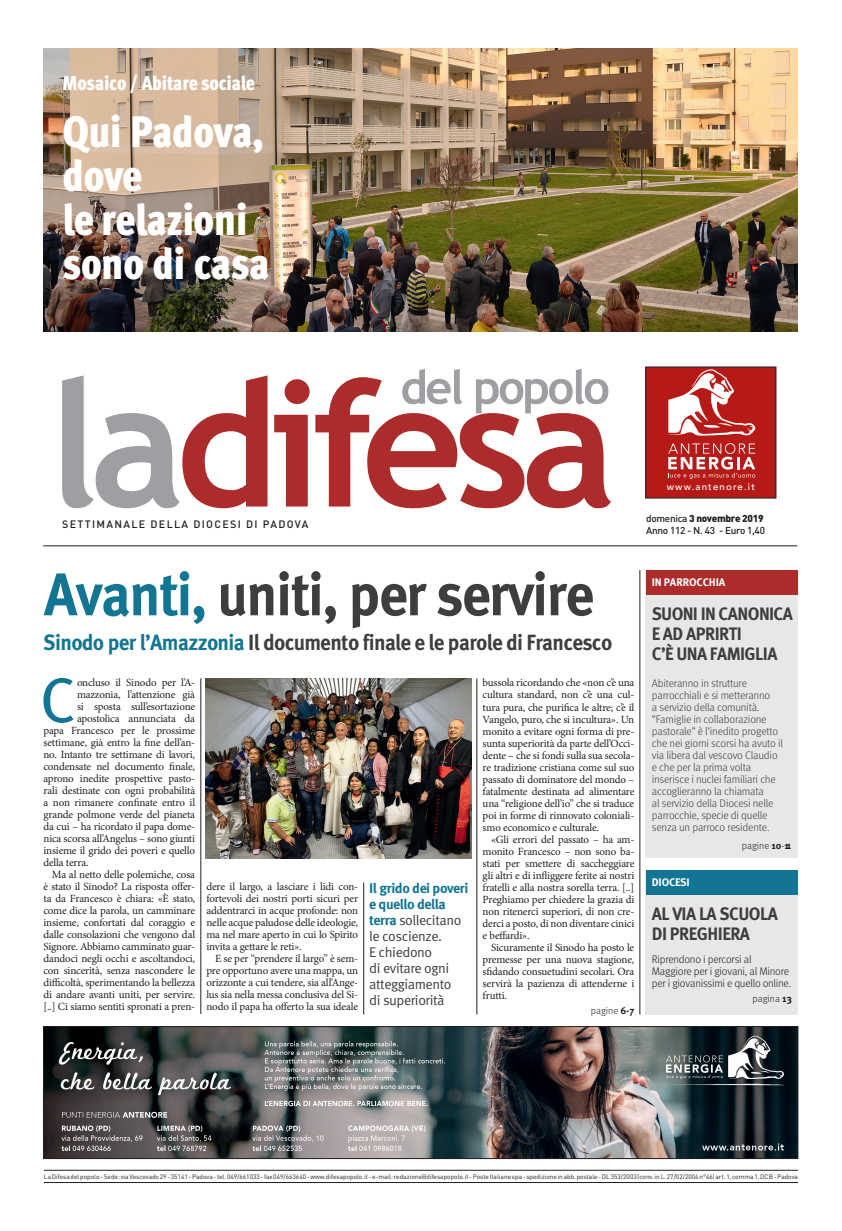
<style>
.page{position:relative;width:842px;height:1231px;background:#fff}
.page>*{position:absolute;margin:0;border:0;box-sizing:border-box;transform-origin:0 0}
.CAPOLETTERA_4{font:63.2px "FF Meta Pro";color:#117593}
.TITOLO__60_pt_bold{font:700 60px "FF Meta Pro";letter-spacing:-.03em;color:#3e3e3f;scale:.95 1}
.TITOLO_44_pt_-_BIANC{font:900 condensed 44px "FF Meta Pro";letter-spacing:-.01em;color:#fff}
.TITOLO_22_pt_-_Artic{font:700 22px "FF Meta Pro";letter-spacing:-.03em;color:#3e3e3f;scale:.95 1}
.TITOLO_20_pt_-_BIANC{font:900 condensed 20px "FF Meta Pro";letter-spacing:-.01em;color:#fff}
.TITOLO_18_pt_-_Artic{font:700 18px "FF Meta Pro";letter-spacing:-.03em;color:#3e3e3f;scale:.95 1}
.OCCHIELLO_BANDIERA_S{font:700 14px/16px "FF Meta Pro";letter-spacing:-.03em;color:#117593}
.OCCHIELLO_BANDIERA_S-2{font:14px/16px "FF Meta Pro";letter-spacing:-.03em;color:#3e3e3f}
.Body_-_Articolo{font:11px/12px "Minion Pro";letter-spacing:-.015em;color:#231f20;text-align:justify}
.CAPOLETTERA_4-2{font:11px "Minion Pro";letter-spacing:-.015em;color:#231f20}
.BODY_-_Agenda_Tweeta{font:300 11px/12px "FF Meta Pro";letter-spacing:-.015em;color:#3e3e3f}
.BODY_-_Agenda_Tweeta-2{font:300 11px/12px "FF Meta Pro";letter-spacing:-.02em;color:#231f20}
.TITOLETTO_-_Sezione{font:700 11px "FF Meta Pro";letter-spacing:-.015em;color:#fff}
.t1{font:500 10.6px "DIN Pro";letter-spacing:.125em;color:#231f20}
.t2{font:300 10px "FF Meta Pro";color:#231f20}
.t3{font:900 10px "DIN Pro";letter-spacing:-.03em;color:#231f20}
.t4{font:500 10px "DIN Pro";letter-spacing:-.03em;color:#231f20}
.t5{font:500 9.7px "Avenir";letter-spacing:.12em;color:#fff}
.t6{font:6.5px "DIN Pro";color:#231f20}
.s1{font-weight:500}
.s2{color:#117593}
.s3{font-weight:400;color:#3e3e3f}
.s4{font-weight:700}
</style>
<div class="page">
<hr style="left:640px;top:570px;width:1px;height:444px;background:#231f20">
<div style="left:646px;top:870px;width:152px;height:144px;background:#e6e7e9"></div>
<div style="left:646px;top:570px;width:152px;height:288px;background:#e6e7e9"></div>
<div style="left:646px;top:870px;width:152px;height:24px;background:#117593"></div>
<div style="left:646px;top:570px;width:152px;height:24px;background:#ab2c2b"></div>
<hr style="left:43px;top:545px;width:754px;height:1px;background:#231f20">
<img style="left:43px;top:48px;width:754px;height:284px">
<img style="left:45px;top:1028px;width:751px;height:128px">
<div style="left:43px;top:1026px;width:755px;height:132px;border:1px solid #231f20"></div>
<svg style="left:274px;top:377px;width:337px;height:131px;fill:#ab2c2b"></svg>
<svg style="left:62px;top:375px;width:205px;height:133px"></svg>
<svg style="left:402px;top:369px;width:206px;height:44px"></svg>
<div style="left:646px;top:367px;width:130px;height:130px;background:#b61a16"></div>
<svg style="left:668px;top:443px;width:87px;height:36px"></svg>
<svg style="left:668px;top:369px;width:88px;height:66px"></svg>
<hr style="left:363px;top:882px;width:1px;height:132px;background:#231f20">
<hr style="left:477px;top:678px;width:1px;height:336px;background:#231f20">
<hr style="left:201px;top:678px;width:1px;height:335px;background:#231f20">
<img style="left:206px;top:678px;width:265px;height:180px">
<hr style="left:44px;top:1182px;width:754px;height:1px;background:#231f20">
<hr style="left:44px;top:1169px;width:754px;height:1px;background:#231f20">
<p class="TITOLO_20_pt_-_BIANC" style="left:63px;top:67px;width:194px">Mosaico / Abitare sociale</p>
<p class="TITOLO_44_pt_-_BIANC" style="left:63px;top:96px;width:203px">Qui Padova,</p>
<p class="TITOLO_44_pt_-_BIANC" style="left:63px;top:140px;width:81px">dove</p>
<p class="TITOLO_44_pt_-_BIANC" style="left:63px;top:184px;width:187px">le relazioni</p>
<p class="TITOLO_44_pt_-_BIANC" style="left:63px;top:228px;width:209px">sono di casa</p>
<p class="t1" style="left:62px;top:517px;width:248px">SETTIMANALE DELLA DIOCESI DI PADOVA</p>
<p class="t5" style="left:667px;top:478px;width:90px">www.antenore.it</p>
<p class="t3" style="left:646px;top:512px;width:119px"><span class="s1">domenica</span> 3 novembre 2019</p>
<p class="t4" style="left:646px;top:524px;width:120px">Anno 112 - N. 43 - Euro 1,40</p>
<p class="TITOLO__60_pt_bold" style="left:44px;top:547px;width:581px"><span class="s2">Avanti,</span> uniti, per servire</p>
<p class="TITOLO_22_pt_-_Artic" style="left:43px;top:624px;width:600px"><span class="s2">Sinodo per l’Amazzonia</span> Il documento finale e le parole di Francesco</p>
<p class="CAPOLETTERA_4" style="left:40px;top:652px;width:38px">C</p>
<p class="CAPOLETTERA_4-2" style="left:77px;top:675px;width:120px">oncluso il Sinodo per l’A-</p>
<p class="CAPOLETTERA_4-2" style="left:77px;top:687px;width:120px">mazzonia, l’attenzione già</p>
<p class="CAPOLETTERA_4-2" style="left:77px;top:699px;width:120px">si sposta sull’esortazione</p>
<p class="CAPOLETTERA_4-2" style="left:77px;top:711px;width:120px">apostolica annunciata da</p>
<p class="CAPOLETTERA_4-2" style="left:43px;top:723px;width:153px">papa Francesco per le prossime</p>
<p class="CAPOLETTERA_4-2" style="left:43px;top:735px;width:153px">settimane, già entro la fine dell’an-</p>
<p class="CAPOLETTERA_4-2" style="left:43px;top:747px;width:153px">no. Intanto tre settimane di lavori,</p>
<p class="CAPOLETTERA_4-2" style="left:43px;top:759px;width:153px">condensate nel documento finale,</p>
<p class="CAPOLETTERA_4-2" style="left:43px;top:771px;width:153px">aprono inedite prospettive pasto-</p>
<p class="CAPOLETTERA_4-2" style="left:43px;top:783px;width:153px">rali destinate con ogni probabilità</p>
<p class="CAPOLETTERA_4-2" style="left:43px;top:795px;width:153px">a non rimanere confinate entro il</p>
<p class="CAPOLETTERA_4-2" style="left:43px;top:807px;width:153px">grande polmone verde del pianeta</p>
<p class="CAPOLETTERA_4-2" style="left:43px;top:819px;width:153px">da cui – ha ricordato il papa dome-</p>
<p class="CAPOLETTERA_4-2" style="left:43px;top:831px;width:153px">nica scorsa all’Angelus – sono giunti</p>
<p class="CAPOLETTERA_4-2" style="left:43px;top:843px;width:153px">insieme il grido dei poveri e quello</p>
<p class="CAPOLETTERA_4-2" style="left:43px;top:855px;width:47px">della terra.</p>
<p class="Body_-_Articolo" style="left:43px;top:868px;width:153px;text-indent:9px">Ma al netto delle polemiche, cosa è stato il Sinodo? La risposta offer&shy;ta da Francesco è chiara: «È stato, come dice la parola, un camminare insieme, confortati dal coraggio e dalle consolazioni che vengono dal Signore. Abbiamo camminato guar&shy;dandoci negli occhi e ascoltandoci, con sincerità, senza nascondere le difficoltà, sperimentando la bellezza di andare avanti uniti, per servire. [..] Ci siamo sentiti spronati a pren-</p>
<p class="Body_-_Articolo" style="left:206px;top:880px;width:153px">dere il largo, a lasciare i lidi con&shy;fortevoli dei nostri porti sicuri per addentrarci in acque profonde: non nelle acque paludose delle ideologie, ma nel mare aperto in cui lo Spirito invita a gettare le reti».</p>
<p class="Body_-_Articolo" style="left:206px;top:952px;width:153px;text-indent:9px">E se per “prendere il largo” è sem&shy;pre opportuno avere una mappa, un orizzonte a cui tendere, sia all’Ange&shy;lus sia nella messa conclusiva del Si&shy;nodo il papa ha offerto la sua ideale</p>
<p class="OCCHIELLO_BANDIERA_S" style="left:369px;top:878px;width:101px">Il grido dei poveri e quello della terra <span class="s3">sollecitano le coscienze.</span></p>
<p class="OCCHIELLO_BANDIERA_S-2" style="left:369px;top:942px;width:65px">E chiedono</p>
<p class="OCCHIELLO_BANDIERA_S-2" style="left:369px;top:958px;width:84px">di evitare ogni atteggiamento</p>
<p class="OCCHIELLO_BANDIERA_S-2" style="left:369px;top:990px;width:77px">di superiorità</p>
<p class="Body_-_Articolo" style="left:483px;top:677px;width:153px">bussola ricordando che «non c’è una cultura standard, non c’è una cul&shy;tura pura, che purifica le altre; c’è il Vangelo, puro, che si incultura». Un monito a evitare ogni forma di pre&shy;sunta superiorità da parte dell’Occi&shy;dente – che si fondi sulla sua secola&shy;re tradizione cristiana come sul suo passato di dominatore del mondo – fatalmente destinata ad alimentare una “religione dell’io” che si traduce poi in forme di rinnovato coloniali&shy;smo economico e culturale.</p>
<p class="Body_-_Articolo" style="left:483px;top:833px;width:153px;text-indent:9px">«Gli errori del passato – ha am&shy;monito Francesco – non sono ba&shy;stati per smettere di saccheggiare gli altri e di infliggere ferite ai nostri fratelli e alla nostra sorella terra. [..] Preghiamo per chiedere la grazia di non ritenerci superiori, di non cre&shy;derci a posto, di non diventare cinici e beffardi».</p>
<p class="Body_-_Articolo" style="left:483px;top:941px;width:153px;text-indent:9px">Sicuramente il Sinodo ha posto le premesse per una nuova stagione, sfidando consuetudini secolari. Ora servirà la pazienza di attenderne i frutti.</p>
<p class="t2" style="left:591px;top:1003px;width:45px">pagine <span class="s4">6-7</span></p>
<p class="TITOLETTO_-_Sezione" style="left:652px;top:573px;width:75px">IN PARROCCHIA</p>
<p class="TITOLO_18_pt_-_Artic" style="left:652px;top:599px;width:150px">SUONI IN CANONICA</p>
<p class="TITOLO_18_pt_-_Artic" style="left:652px;top:619px;width:96px">E AD APRIRTI</p>
<p class="TITOLO_18_pt_-_Artic" style="left:652px;top:639px;width:134px">C’È UNA FAMIGLIA</p>
<p class="BODY_-_Agenda_Tweeta" style="left:652px;top:676px;width:133px">Abiteranno in strutture parrocchiali e si metteranno<br>a servizio della comunità. “Famiglie in collaborazione pastorale” è l’inedito progetto che nei giorni scorsi ha avuto il via libera dal vescovo Claudio e che per la prima volta inserisce i nuclei familiari che accoglieranno la chiamata<br>al servizio della Diocesi nelle parrocchie, specie di quelle senza un parroco residente.</p>
<p class="TITOLETTO_-_Sezione" style="left:652px;top:873px;width:39px">DIOCESI</p>
<p class="t2" style="left:742px;top:838px;width:51px">pagine <span class="s4">10</span>-<span class="s4">11</span></p>
<p class="TITOLO_18_pt_-_Artic" style="left:652px;top:899px;width:134px">AL VIA LA SCUOLA</p>
<p class="TITOLO_18_pt_-_Artic" style="left:652px;top:919px;width:105px">DI PREGHIERA</p>
<p class="BODY_-_Agenda_Tweeta-2" style="left:652px;top:952px;width:141px">Riprendono i percorsi al<br>Maggiore per i giovani, al Minore per i giovanissimi e quello online.</p>
<p class="t2" style="left:752px;top:991px;width:41px">pagina <span class="s4">13</span></p>
<p class="t6" style="left:44px;top:1171px;width:755px">La Difesa del popolo - Sede: via Vescovado 29 - 35141 - Padova - tel. 049/661033 - fax 049/663640 - www.difesapopolo.it - e-mail: redazione@difesapopolo.it - Poste Italiane spa - spedizione in abb. postale - DL 353/2003 (conv. in L. 27/02/2004 n°46) art. 1, comma 1, DCB - Padova</p>
</div>
